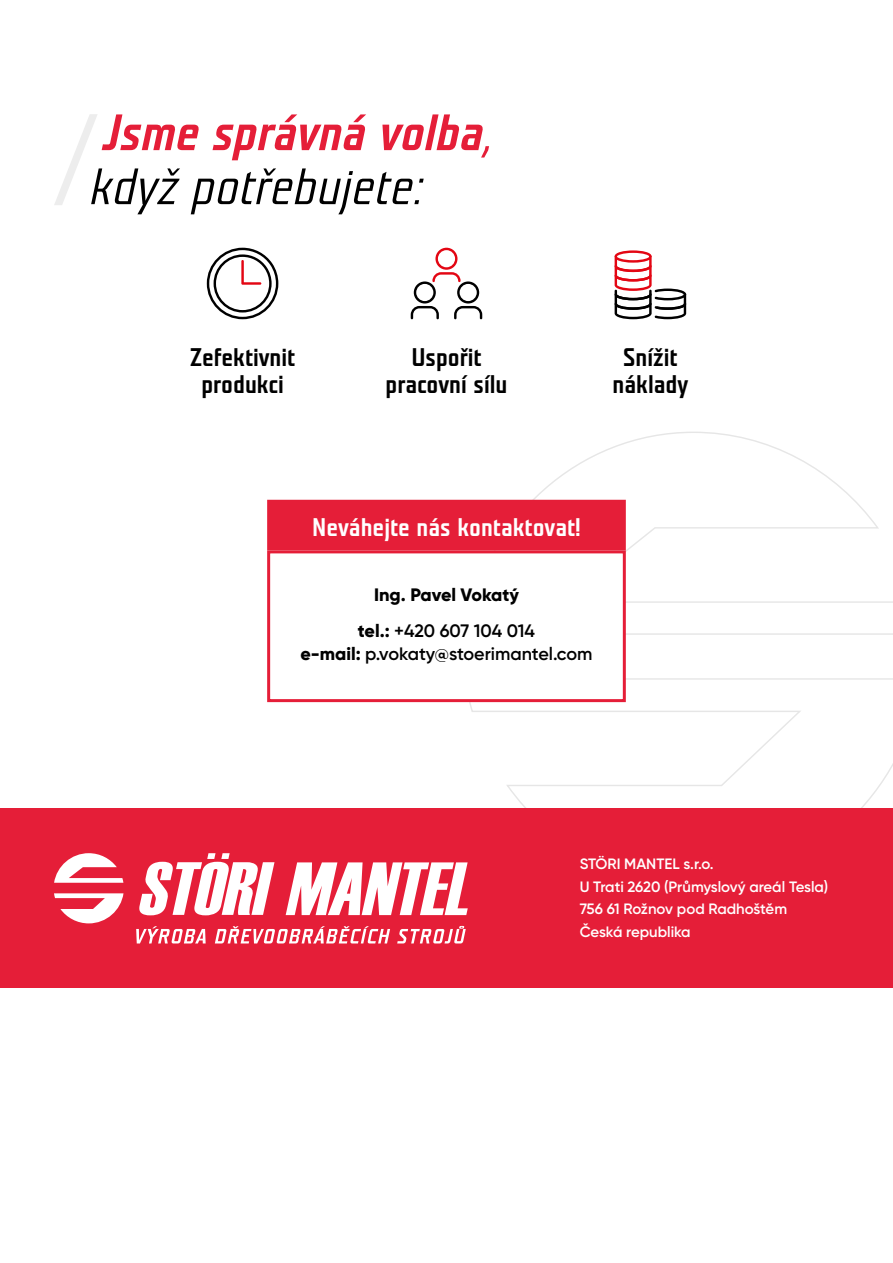
<style>
.page{position:relative;width:893px;height:1263px;background:#fff}
.page>*{position:absolute;margin:0;border:0;box-sizing:border-box;transform-origin:0 0}
.t1{font:italic 700 51px/54px "Teuton Mager CE";color:#e51e38}
.t2{font:700 25.5px/27px "Teuton Mager";color:#000;text-align:center}
.t3{font:700 25.5px "Teuton Mager";color:#fff}
.t4{font:800 18px/36px "Gilroy";color:#000;text-align:center}
.t5{font:600 18px "Gilroy";color:#000}
.t6{font:600 15px/22.5px "Gilroy";letter-spacing:-.005em;color:#fff}
.s1{font-weight:400}
.s2{font-weight:400;color:#000}
.s3{font-weight:600}
.s4{font-weight:800}
</style>
<div class="page">
<svg style="left:464px;top:678px;width:429px;height:130px"></svg>
<svg style="left:464px;top:432px;width:429px;height:203px"></svg>
<div style="left:267px;top:550px;width:359px;height:152px;background:#fff;border:3px solid #e51e38"></div>
<div style="left:267px;top:500px;width:359px;height:50px;background:#e51e38"></div>
<div style="left:0;top:808px;width:893px;height:180px;background:#e51e38"></div>
<svg style="left:54px;top:893px;width:69px;height:30px"></svg>
<svg style="left:54px;top:853px;width:69px;height:30px"></svg>
<svg style="left:139px;top:853px;width:329px;height:62px"></svg>
<svg style="left:136px;top:926px;width:70px;height:17px"></svg>
<svg style="left:215px;top:926px;width:175px;height:17px"></svg>
<svg style="left:397px;top:926px;width:69px;height:17px"></svg>
<svg style="left:54px;top:114px;width:43px;height:91px"></svg>
<svg style="left:615px;top:250px;width:71px;height:69px"></svg>
<svg style="left:411px;top:248px;width:71px;height:71px"></svg>
<svg style="left:207px;top:248px;width:71px;height:71px"></svg>
<h1 class="t1" style="left:90px;top:108px;width:405px">Jsme správná volba<span class="s1">, </span><span class="s2">když potřebujete:</span></h1>
<h2 class="t2" style="left:190px;top:345px;width:107px">Zefektivnit produkci</h2>
<h2 class="t2" style="left:385px;top:345px;width:123px">Uspořit pracovní sílu</h2>
<h2 class="t2" style="left:613px;top:345px;width:77px">Snížit náklady</h2>
<h2 class="t3" style="left:312px;top:515px;width:270px">Neváhejte nás kontaktovat!</h2>
<p class="t4" style="left:358px;top:577px;width:179px">Ing. Pavel Vokatý tel.: <span class="s3">+420 607 104 014</span></p>
<p class="t5" style="left:300px;top:642px;width:294px"><span class="s4">e-mail:</span> p.vokaty@stoerimantel.com</p>
<p class="t6" style="left:580px;top:853px;width:250px">STÖRI MANTEL s.r.o.<br>U Trati 2620 (Průmyslový areál Tesla)<br>756 61 Rožnov pod Radhoštěm<br>Česká republika</p>
</div>
